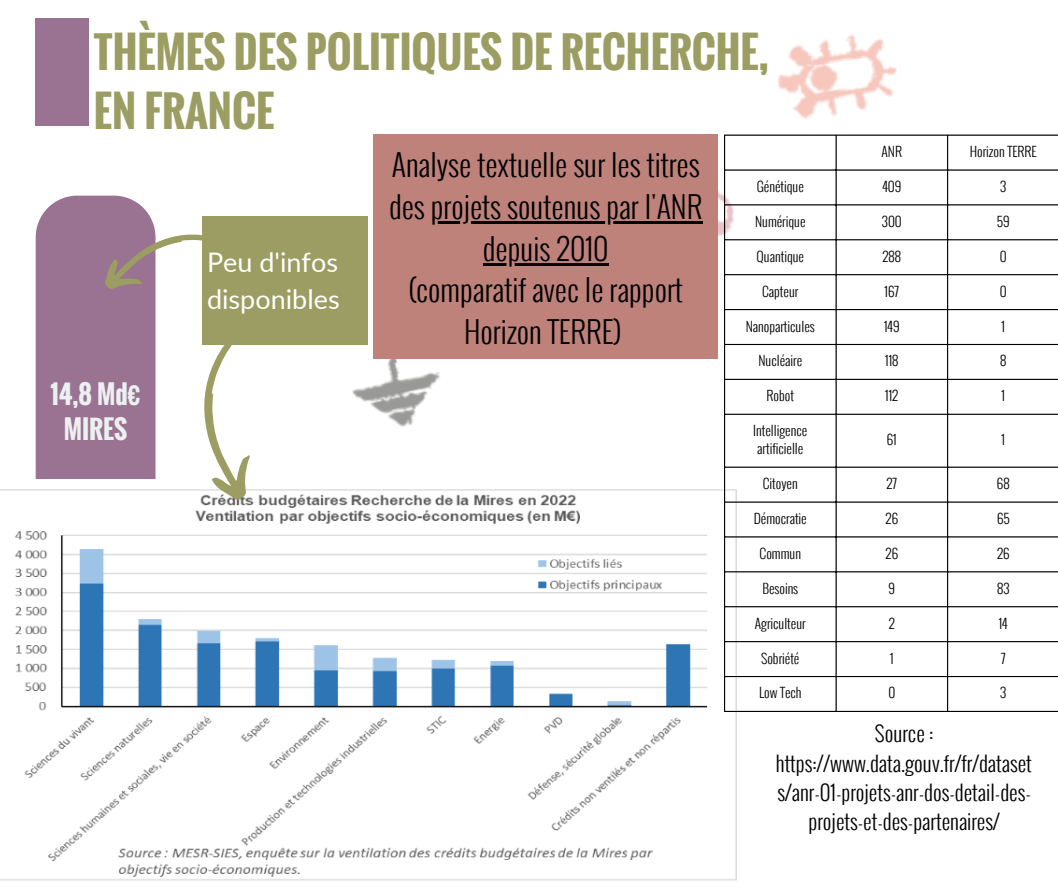
<style>
.page{position:relative;width:1058px;height:887px;background:#fff}
.page>*{position:absolute;margin:0;border:0;box-sizing:border-box;transform-origin:0 0}
.t1{font:700 42px/58.5px "Oswald";color:#9b9d62}
.t2{font:300 30px/41.7px "Oswald";color:#000;text-align:center}
.t3{font:27px/37.2px "Lato";color:#fff}
.t4{font:700 25.5px/34.8px "Oswald";color:#ecf0f1;text-align:center}
.t5{font:300 21px/29.2px "Oswald";color:#000;text-align:center}
.t6{font:300 13.5px/18px "Oswald";color:#000}
</style>
<div class="page">
<div style="left:36px;top:18px;width:53px;height:108px;background:#9a7292"></div>
<img style="left:718px;top:136px;width:72px;height:167px">
<img style="left:737px;top:34px;width:203px;height:149px">
<img style="left:300px;top:344px;width:140px;height:83px">
<svg style="left:750px;top:642px;width:40px;height:36px"></svg>
<div style="left:36px;top:196px;width:119px;height:283px;background:#9a7292"></div>
<svg style="left:96px;top:216px;width:106px;height:82px"></svg>
<img style="left:0;top:479px;width:750px;height:402px">
<div style="left:202px;top:215px;width:166px;height:129px;background:#9b9d62"></div>
<svg style="left:198px;top:344px;width:58px;height:158px"></svg>
<div style="left:373px;top:134px;width:345px;height:225px;background:#be827b"></div>
<hr style="left:431px;top:221px;width:271px;height:2px;background:#000">
<hr style="left:483px;top:263px;width:125px;height:2px;background:#000">
<hr style="left:724px;top:136px;width:1px;height:574px;background:#000">
<hr style="left:835px;top:136px;width:1px;height:574px;background:#000">
<hr style="left:947px;top:136px;width:1px;height:574px;background:#000">
<hr style="left:1057px;top:136px;width:1px;height:574px;background:#000">
<hr style="left:724px;top:134px;width:334px;height:2px;background:#000">
<hr style="left:724px;top:169px;width:334px;height:1px;background:#000">
<hr style="left:724px;top:204px;width:334px;height:1px;background:#000">
<hr style="left:724px;top:239px;width:334px;height:1px;background:#000">
<hr style="left:724px;top:274px;width:334px;height:1px;background:#000">
<hr style="left:724px;top:309px;width:334px;height:1px;background:#000">
<hr style="left:724px;top:344px;width:334px;height:1px;background:#000">
<hr style="left:724px;top:379px;width:334px;height:1px;background:#000">
<hr style="left:724px;top:413px;width:334px;height:2px;background:#000">
<hr style="left:724px;top:466px;width:334px;height:1px;background:#000">
<hr style="left:724px;top:501px;width:334px;height:1px;background:#000">
<hr style="left:724px;top:536px;width:334px;height:1px;background:#000">
<hr style="left:724px;top:571px;width:334px;height:1px;background:#000">
<hr style="left:724px;top:606px;width:334px;height:1px;background:#000">
<hr style="left:724px;top:641px;width:334px;height:1px;background:#000">
<hr style="left:724px;top:676px;width:334px;height:1px;background:#000">
<hr style="left:724px;top:710px;width:334px;height:2px;background:#000">
<h1 class="t1" style="left:94px;top:22px;width:676px">THÈMES DES POLITIQUES DE RECHERCHE,<br>EN FRANCE</h1>
<h3 class="t4" style="left:50px;top:376px;width:92px">14,8 Md€<br>MIRES</h3>
<h3 class="t3" style="left:207px;top:243px;width:134px">Peu d'infos disponibles</h3>
<h2 class="t2" style="left:389px;top:143px;width:315px">Analyse textuelle sur les titres des projets soutenus par l'ANR depuis 2010<br>(comparatif avec le rapport<br>Horizon TERRE)</h2>
<p class="t6" style="left:881px;top:142px;width:22px">ANR</p>
<p class="t6" style="left:969px;top:142px;width:69px">Horizon TERRE</p>
<p class="t6" style="left:756px;top:177px;width:49px">Génétique</p>
<p class="t6" style="left:882px;top:177px;width:21px">409</p>
<p class="t6" style="left:1000px;top:177px;width:8px">3</p>
<p class="t6" style="left:755px;top:212px;width:52px">Numérique</p>
<p class="t6" style="left:881px;top:212px;width:21px">300</p>
<p class="t6" style="left:997px;top:212px;width:14px">59</p>
<p class="t6" style="left:756px;top:246px;width:49px">Quantique</p>
<p class="t6" style="left:882px;top:246px;width:20px">288</p>
<p class="t6" style="left:999px;top:246px;width:8px">0</p>
<p class="t6" style="left:762px;top:281px;width:38px">Capteur</p>
<p class="t6" style="left:884px;top:281px;width:16px">167</p>
<p class="t6" style="left:999px;top:281px;width:8px">0</p>
<p class="t6" style="left:745px;top:316px;width:71px">Nanoparticules</p>
<p class="t6" style="left:884px;top:316px;width:17px">149</p>
<p class="t6" style="left:1001px;top:316px;width:5px">1</p>
<p class="t6" style="left:758px;top:351px;width:45px">Nucléaire</p>
<p class="t6" style="left:885px;top:351px;width:15px">118</p>
<p class="t6" style="left:1000px;top:351px;width:8px">8</p>
<p class="t6" style="left:766px;top:386px;width:29px">Robot</p>
<p class="t6" style="left:885px;top:386px;width:15px">112</p>
<p class="t6" style="left:1001px;top:386px;width:5px">1</p>
<p class="t6" style="left:753px;top:421px;width:55px">Intelligence artificielle</p>
<p class="t6" style="left:886px;top:430px;width:11px">61</p>
<p class="t6" style="left:1001px;top:430px;width:5px">1</p>
<p class="t6" style="left:763px;top:474px;width:36px">Citoyen</p>
<p class="t6" style="left:886px;top:474px;width:12px">27</p>
<p class="t6" style="left:997px;top:474px;width:14px">68</p>
<p class="t6" style="left:753px;top:509px;width:54px">Démocratie</p>
<p class="t6" style="left:885px;top:509px;width:14px">26</p>
<p class="t6" style="left:997px;top:509px;width:14px">65</p>
<p class="t6" style="left:759px;top:543px;width:43px">Commun</p>
<p class="t6" style="left:885px;top:543px;width:14px">26</p>
<p class="t6" style="left:997px;top:543px;width:14px">26</p>
<p class="t6" style="left:762px;top:578px;width:37px">Besoins</p>
<p class="t6" style="left:888px;top:578px;width:8px">9</p>
<p class="t6" style="left:997px;top:578px;width:14px">83</p>
<p class="t6" style="left:754px;top:613px;width:52px">Agriculteur</p>
<p class="t6" style="left:888px;top:613px;width:8px">2</p>
<p class="t6" style="left:998px;top:613px;width:11px">14</p>
<p class="t6" style="left:761px;top:648px;width:40px">Sobriété</p>
<p class="t6" style="left:890px;top:648px;width:5px">1</p>
<p class="t6" style="left:1001px;top:648px;width:6px">7</p>
<p class="t6" style="left:759px;top:683px;width:44px">Low Tech</p>
<p class="t6" style="left:888px;top:683px;width:8px">0</p>
<p class="t6" style="left:1000px;top:683px;width:8px">3</p>
<h3 class="t5" style="left:775px;top:718px;width:257px">Source : https://www.data.gouv.fr/fr/dataset s/anr-01-projets-anr-dos-detail-des&shy;projets-et-des-partenaires/</h3>
</div>
